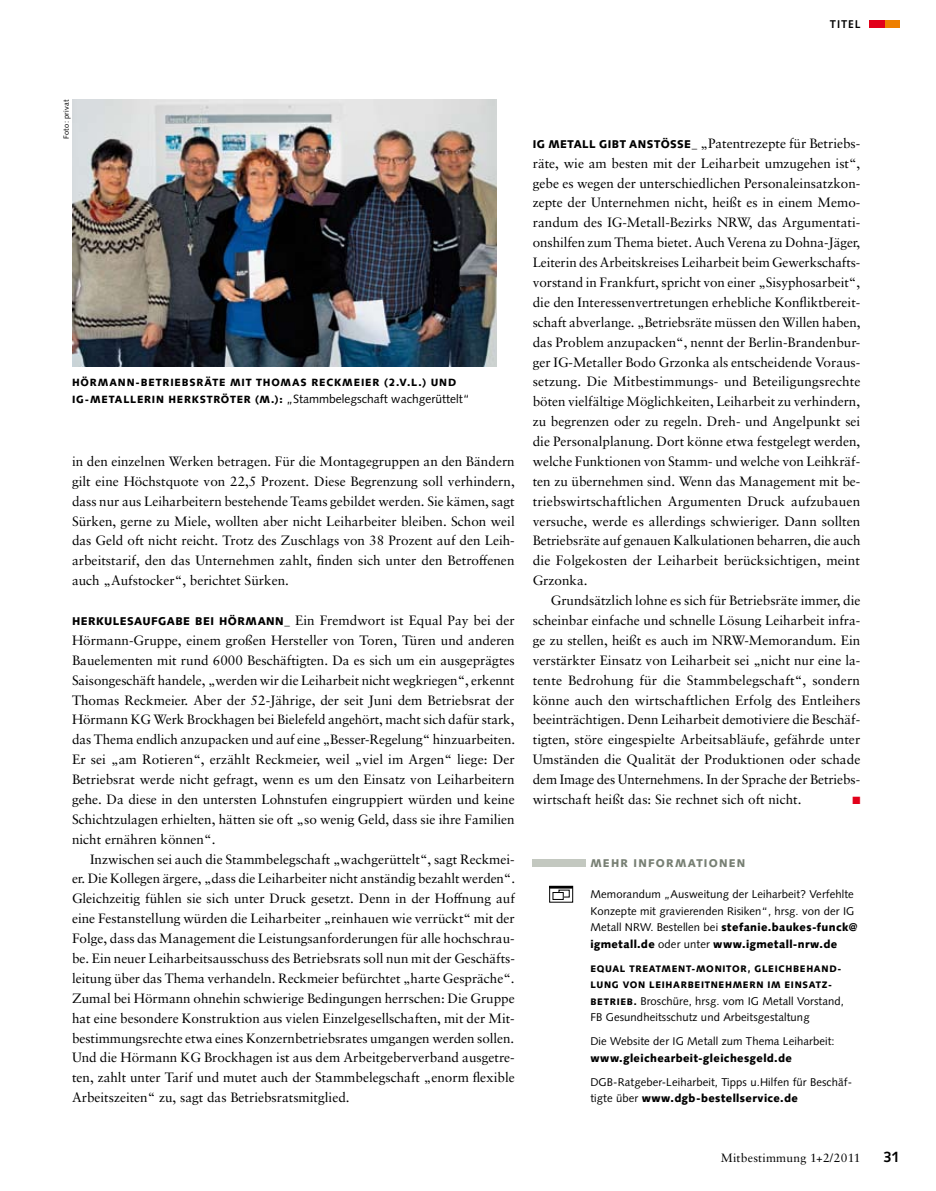
<style>
.page{position:relative;width:936px;height:1191px;background:#fff}
.page>*{position:absolute;margin:0;border:0;box-sizing:border-box;transform-origin:0 0}
.t1{font:700 15px "Syntax LT Pro";color:#000}
.t2{font:13.5px/19.8px "Sabon LT Pro";color:#000;text-align:justify}
.t3{font:12px "Syntax LT Pro";color:#000}
.t4{font:12px "Sabon LT Pro";letter-spacing:.02em;color:#000}
.t5{font:11.25px/16.5px "Syntax LT Pro";letter-spacing:.01em;color:#000}
.t6{font:900 11.25px "Syntax LT Pro";letter-spacing:.04em;color:#000}
.t7{font:900 11.25px "Syntax LT Pro";letter-spacing:.115em;color:#777f73}
.t8{font:700 11.25px "Syntax LT Pro";letter-spacing:.075em;color:#000}
.t9{font:900 10.5px "Syntax LT Pro";letter-spacing:.085em;color:#000}
.t10{font:10.5px "Zapf Dingbats Std";color:#e2001a}
.t11{font:900 9.45px/16.5px "Syntax LT Pro";letter-spacing:.075em;color:#000}
.t12{font:7.5px "Syntax LT Pro";letter-spacing:.035em;color:#000}
.s1{font-weight:900;font-size:10.5px}
.s2{font-family:"Syntax LT Pro";font-weight:900;font-size:11.25px}
.s3{font-weight:900}
.s4{font-weight:900;font-size:9.45px}
</style>
<div class="page">
<img style="left:72px;top:99px;width:424px;height:267px">
<div style="left:532px;top:859px;width:54px;height:8px;background:#c3c8c0"></div>
<div style="left:549px;top:886px;width:24px;height:16px;border:1px solid #000"></div>
<div style="left:552px;top:892px;width:11px;height:8px;border:1px solid #000"></div>
<hr style="left:549px;top:886px;width:23px;height:2px;background:#000">
<div style="left:884px;top:20px;width:15px;height:8px;background:#ee7f00"></div>
<div style="left:869px;top:20px;width:15px;height:8px;background:#e2001a"></div>
<p class="t8" style="left:829px;top:17px;width:32px">TITEL</p>
<p class="t12" style="left:62px;top:139px;width:41px;rotate:-90deg">Foto: privat</p>
<p class="t9" style="left:72px;top:376px;width:9px">HÖR</p>
<p class="t9" style="left:98px;top:376px;width:21px">MANN</p>
<p class="t9" style="left:136px;top:376px;width:13px">-BETRIEB</p>
<p class="t9" style="left:189px;top:376px;width:15px">SRÄTE</p>
<p class="t9" style="left:230px;top:376px;width:106px">MIT THOMAS RECKM</p>
<p class="t9" style="left:354px;top:376px;width:104px">EIER (2.V.L.) UND</p>
<p class="t3" style="left:72px;top:391px;width:399px"><span class="s1">I G-METALLERIN HE RKSTRÖTER (M.):</span> „Stammbelegschaft wachgerüttelt“</p>
<p class="t2" style="left:72px;top:451px;width:444px">in den einzelnen Werken betragen. Für die Montagegruppen an den Bändern gilt eine Höchstquote von 22,5 Prozent. Diese Begrenzung soll verhindern, dass nur aus Leiharbeitern bestehende Teams gebildet werden. Sie kämen, sagt Sürken, gerne zu Miele, wollten aber nicht Leiharbeiter bleiben. Schon weil das Geld oft nicht reicht. Trotz des Zuschlags von 38 Prozent auf den Leih&shy;arbeitstarif, den das Unternehmen zahlt, finden sich unter den Betroffenen auch „Aufstocker“, berichtet Sürken.</p>
<p class="t6" style="left:72px;top:614px;width:9px">HER</p>
<p class="t6" style="left:96px;top:614px;width:17px">KULE</p>
<p class="t6" style="left:127px;top:614px;width:49px">SAU FGABE</p>
<p class="t6" style="left:195px;top:614px;width:7px">BEI</p>
<p class="t6" style="left:219px;top:614px;width:10px">HÖR</p>
<p class="t6" style="left:245px;top:614px;width:22px">MANN</p>
<p class="t2" style="left:72px;top:610px;width:444px;text-indent:212px"><span class="s2">_</span> Ein Fremdwort ist Equal Pay bei der Hörmann-Gruppe, einem großen Hersteller von Toren, Türen und anderen Bauelementen mit rund 6000 Beschäftigten. Da es sich um ein ausgeprägtes Saisongeschäft handele, „werden wir die Leiharbeit nicht wegkriegen“, erkennt Thomas Reckmeier. Aber der 52-Jährige, der seit Juni dem Betriebsrat der Hörmann KG Werk Brockhagen bei Bielefeld angehört, macht sich dafür stark, das Thema endlich anzupacken und auf eine „Besser-Regelung“ hinzuarbeiten.<br>Er sei „am Rotieren“, erzählt Reckmeier, weil „viel im Argen“ liege: Der Betriebsrat werde nicht gefragt, wenn es um den Einsatz von Leiharbeitern gehe. Da diese in den untersten Lohnstufen eingruppiert würden und keine Schichtzulagen erhielten, hätten sie oft „so wenig Geld, dass sie ihre Familien nicht ernähren können“.</p>
<p class="t2" style="left:72px;top:848px;width:444px;text-indent:18px">Inzwischen sei auch die Stammbelegschaft „wachgerüttelt“, sagt Reckmei&shy;er. Die Kollegen ärgere, „dass die Leiharbeiter nicht anständig bezahlt werden“.<br>Gleichzeitig fühlen sie sich unter Druck gesetzt. Denn in der Hoffnung auf eine Festanstellung würden die Leiharbeiter „reinhauen wie verrückt“ mit der Folge, dass das Management die Leistungsanforderungen für alle hochschrau&shy;be. Ein neuer Leiharbeitsausschuss des Betriebsrats soll nun mit der Geschäfts&shy;leitung über das Thema verhandeln. Reckmeier befürchtet „harte Gespräche“.<br>Zumal bei Hörmann ohnehin schwierige Bedingungen herrschen: Die Gruppe hat eine besondere Konstruktion aus vielen Einzelgesellschaften, mit der Mit&shy;bestimmungsrechte etwa eines Konzernbetriebsrates umgangen werden sollen.<br>Und die Hörmann KG Brockhagen ist aus dem Arbeitgeberverband ausgetre&shy;ten, zahlt unter Tarif und mutet auch der Stammbelegschaft „enorm flexible Arbeitszeiten“ zu, sagt das Betriebsratsmitglied.</p>
<p class="t2" style="left:532px;top:133px;width:329px;text-indent:96px"><span class="s2">AN STÖ SSE _</span> „Patentrezepte für Betriebs&shy;räte, wie am besten mit der Leiharbeit umzugehen ist“, gebe es wegen der unterschiedlichen Personaleinsatzkon&shy;zepte der Unternehmen nicht, heißt es in einem Memo&shy;randum des IG-Metall-Bezirks NRW, das Argumentati&shy;onshilfen zum Thema bietet. Auch Verena zu Dohna-Jäger, Leiterin des Arbeitskreises Leiharbeit beim Gewerkschafts&shy;vorstand in Frankfurt, spricht von einer „Sisyphosarbeit“, die den Interessenvertretungen erhebliche Konfliktbereit&shy;schaft abverlange. „Betriebsräte müssen den Willen haben, das Problem anzupacken“, nennt der Berlin-Brandenbur&shy;ger IG-Metaller Bodo Grzonka als entscheidende Voraus&shy;setzung. Die Mitbestimmungs- und Beteiligungsrechte böten vielfältige Möglichkeiten, Leiharbeit zu verhindern, zu begrenzen oder zu regeln. Dreh- und Angelpunkt sei die Personalplanung. Dort könne etwa festgelegt werden, welche Funktionen von Stamm- und welche von Leihkräf&shy;ten zu übernehmen sind. Wenn das Management mit be&shy;triebswirtschaftlichen Argumenten Druck aufzubauen versuche, werde es allerdings schwieriger. Dann sollten Betriebsräte auf genauen Kalkulationen beharren, die auch die Folgekosten der Leiharbeit berücksichtigen, meint Grzonka.</p>
<p class="t2" style="left:532px;top:590px;width:329px;text-indent:18px">Grundsätzlich lohne es sich für Betriebsräte immer, die scheinbar einfache und schnelle Lösung Leiharbeit infra&shy;ge zu stellen, heißt es auch im NRW-Memorandum. Ein verstärkter Einsatz von Leiharbeit sei „nicht nur eine la&shy;tente Bedrohung für die Stammbelegschaft“, sondern könne auch den wirtschaftlichen Erfolg des Entleihers beeinträchtigen. Denn Leiharbeit demotiviere die Beschäf&shy;tigten, störe eingespielte Arbeitsabläufe, gefährde unter Umständen die Qualität der Produktionen oder schade dem Image des Unternehmens. In der Sprache der Betriebs&shy;wirtschaft heißt das: Sie rechnet sich oft nicht.</p>
<p class="t6" style="left:532px;top:137px;width:36px">IG METALL</p>
<p class="t6" style="left:599px;top:137px;width:16px">GIBT</p>
<p class="t10" style="left:852px;top:795px;width:9px">■</p>
<p class="t7" style="left:590px;top:856px;width:156px">MEHR INFORMATIONEN</p>
<p class="t5" style="left:590px;top:886px;width:269px">Memorandum „Ausweitung der Leiharbeit? Verfehlte Konzepte mit gravierenden Risiken“, hrsg. von der IG Metall NRW. Bestellen bei <span class="s3">STEFANIE.BAUKES-FUNCK@ IGMETALL.DE</span> oder unter <span class="s3">WWW.IGMETALL-NRW.DE</span></p>
<p class="t11" style="left:590px;top:960px;width:252px">EQUAL TREATMENT-MONITOR, GLEICHBEHAND-<br>LUNG VON LEIHARBEITNEHMERN IM EINSATZ-</p>
<p class="t5" style="left:590px;top:992px;width:255px"><span class="s4">BETRIEB.</span> Broschüre, hrsg. vom IG Metall Vorstand,<br>FB Gesundheitsschutz und Arbeitsgestaltung</p>
<p class="t5" style="left:590px;top:1033px;width:246px">Die Website der IG Metall zum Thema Leiharbeit:</p>
<p class="t6" style="left:590px;top:1051px;width:203px">WWW.GLEICHEARBEIT-GLEICHESGELD.DE</p>
<p class="t5" style="left:590px;top:1073px;width:263px">DGB-Ratgeber-Leiharbeit, Tipps u.Hilfen für Beschäf&shy;tigte über <span class="s3">WWW.DGB-BESTELLSERVICE.DE</span></p>
<p class="t4" style="left:720px;top:1150px;width:141px">Mitbestimmung 1+2/2011</p>
<p class="t1" style="left:883px;top:1147px;width:18px">31</p>
</div>
